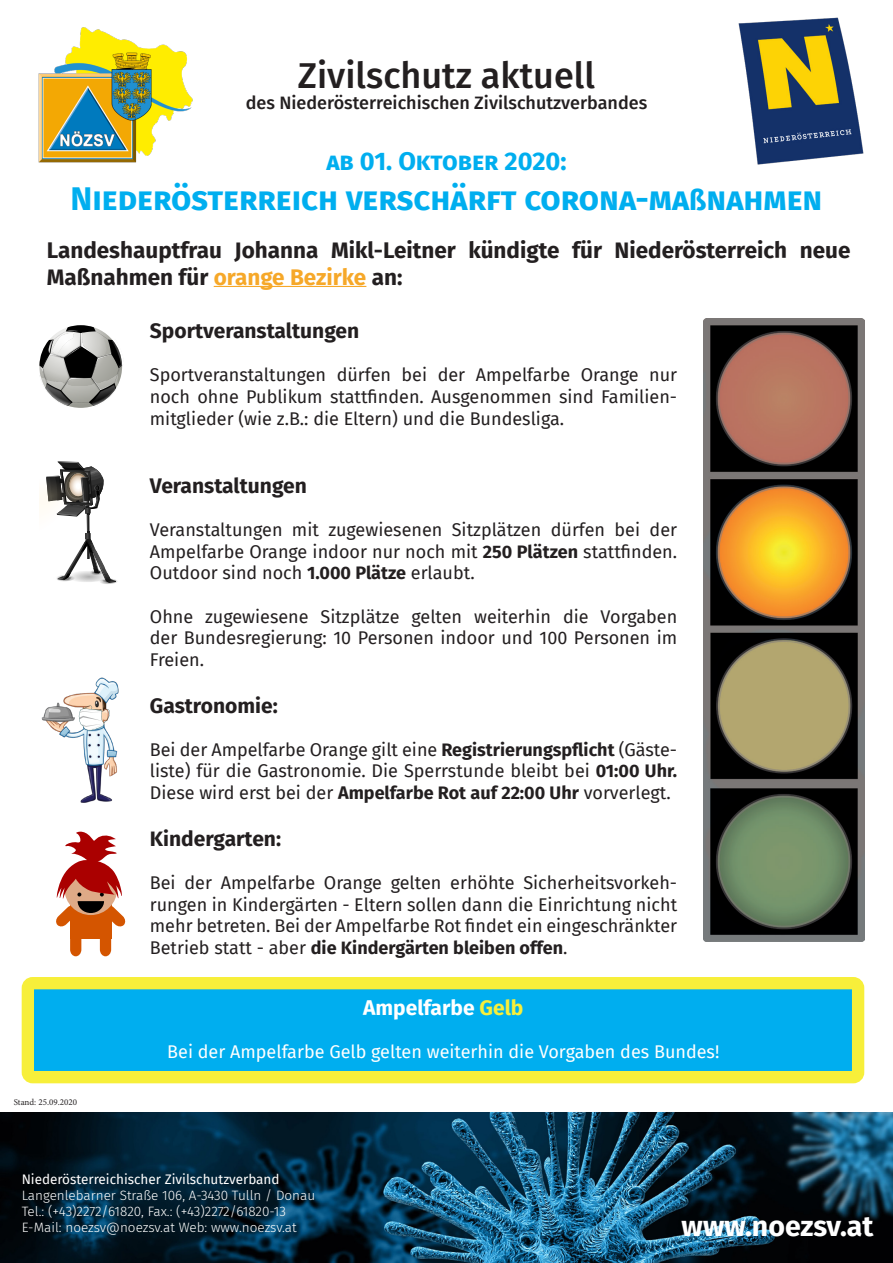
<style>
.page{position:relative;width:893px;height:1263px;background:#fff}
.page>*{position:absolute;margin:0;border:0;box-sizing:border-box;transform-origin:0 0}
.t1{font:500 36px "Fira Sans";color:#231f20}
.t2{font:700 33px "Fira Sans";letter-spacing:.035em;color:#00aeef}
.t3{font:700 28.5px "Fira Sans";color:#fff}
.t4{font:700 25.5px "Fira Sans";color:#00aeef}
.t5{font:700 22.5px/27px "Fira Sans";color:#231f20}
.t6{font:700 21px "Fira Sans";color:#231f20}
.t7{font:700 21px "Fira Sans";color:#fff}
.t8{font:18px/21.6px "Fira Sans";color:#231f20;text-align:justify}
.t9{font:18px "Fira Sans";color:#fff}
.t10{font:500 18px "Fira Sans";color:#231f20}
.t11{font:300 13.5px "Fira Sans";color:#fff}
.t12{font:13.5px "Fira Sans";color:#fff}
.t13{font:9px "Minion Pro";color:#231f20}
.s1{font-size:28.5px}
.s2{color:#f6a829}
.s3{font-weight:700}
.s4{color:#f7ef3a}
</style>
<div class="page">
<img style="left:0;top:1112px;width:893px;height:151px">
<img style="left:38px;top:27px;width:155px;height:136px">
<hr style="left:214px;top:286px;width:152px;height:1px;background:#f6a829">
<img style="left:41px;top:677px;width:78px;height:126px">
<svg style="left:79px;top:705px;width:31px;height:25px"></svg>
<img style="left:738px;top:17px;width:126px;height:148px">
<div style="left:28px;top:983px;width:830px;height:94px;background:#00aeef;border-radius:5px"></div>
<div style="left:22px;top:977px;width:842px;height:106px;border:12px solid #f7ef3a;border-radius:5px"></div>
<img style="left:703px;top:319px;width:161px;height:623px">
<img style="left:73px;top:407px;width:16px;height:1px">
<img style="left:69px;top:406px;width:24px;height:1px">
<svg style="left:39px;top:325px;width:83px;height:81px"></svg>
<img style="left:39px;top:353px;width:11px;height:16px">
<img style="left:50px;top:329px;width:20px;height:13px">
<svg style="left:39px;top:461px;width:79px;height:123px"></svg>
<svg style="left:56px;top:831px;width:70px;height:125px"></svg>
<p class="t1" style="left:298px;top:46px;width:299px">Zivilschutz aktuell</p>
<p class="t10" style="left:246px;top:89px;width:403px">des Niederösterreichischen Zivilschutzverbandes</p>
<p class="t4" style="left:326px;top:140px;width:242px">ab 01. Oktober 2020:</p>
<p class="t2" style="left:71px;top:170px;width:753px">Niederösterreich verschärft corona-ma<span class="s1">ß</span>nahmen</p>
<p class="t5" style="left:47px;top:235px;width:805px">Landeshauptfrau Johanna Mikl-Leitner kündigte für Niederösterreich neue<br>Maßnahmen für <span class="s2">orange Bezirke</span> an:</p>
<p class="t6" style="left:150px;top:313px;width:211px">Sportveranstaltungen</p>
<p class="t8" style="left:150px;top:364px;width:529px">Sportveranstaltungen dürfen bei der Ampelfarbe Orange nur noch ohne Publikum stattfinden. Ausgenommen sind Familien&shy;mitglieder (wie z.B.: die Eltern) und die Bundesliga.</p>
<p class="t6" style="left:150px;top:468px;width:158px">Veranstaltungen</p>
<p class="t8" style="left:150px;top:519px;width:529px">Veranstaltungen mit zugewiesenen Sitzplätzen dürfen bei der Ampelfarbe Orange indoor nur noch mit <span class="s3">250 Plätzen</span> stattfinden.<br>Outdoor sind noch <span class="s3">1.000 Plätze</span> erlaubt.</p>
<p class="t8" style="left:150px;top:605px;width:529px">Ohne zugewiesene Sitzplätze gelten weiterhin die Vorgaben der Bundesregierung: 10 Personen indoor und 100 Personen im Freien.</p>
<p class="t6" style="left:150px;top:688px;width:129px">Gastronomie:</p>
<p class="t8" style="left:150px;top:738px;width:529px">Bei der Ampelfarbe Orange gilt eine <span class="s3">Registrierungspflicht</span> (Gäste&shy;liste) für die Gastronomie. Die Sperrstunde bleibt bei <span class="s3">01:00 Uhr.<br></span>Diese wird erst bei der <span class="s3">Ampelfarbe Rot auf 22:00 Uhr</span> vorverlegt.</p>
<p class="t6" style="left:150px;top:821px;width:133px">Kindergarten:</p>
<p class="t8" style="left:150px;top:871px;width:529px">Bei der Ampelfarbe Orange gelten erhöhte Sicherheitsvorkeh&shy;rungen in Kindergärten - Eltern sollen dann die Einrichtung nicht mehr betreten. Bei der Ampelfarbe Rot findet ein eingeschränkter Betrieb statt - aber <span class="s3">die Kindergärten bleiben offen</span>.</p>
<p class="t13" style="left:14px;top:1096px;width:65px">Stand: 25.09.2020</p>
<p class="t7" style="left:363px;top:990px;width:162px">Ampelfarbe <span class="s4">Gelb</span></p>
<p class="t9" style="left:167px;top:1038px;width:554px">Bei der Ampelfarbe Gelb gelten weiterhin die Vorgaben des Bundes!</p>
<p class="t12" style="left:22px;top:1169px;width:259px">Niederösterreichischer Zivilschutzverband</p>
<p class="t11" style="left:22px;top:1185px;width:295px">Langenlebarner Straße 106, A-3430 Tulln / Donau</p>
<p class="t11" style="left:22px;top:1202px;width:266px">Tel.: (+43)2272/61820, Fax.: (+43)2272/61820-13</p>
<p class="t11" style="left:22px;top:1218px;width:277px">E-Mail: noezsv@noezsv.at Web: www.noezsv.at</p>
<p class="t3" style="left:682px;top:1202px;width:193px">www.noezsv.at</p>
</div>
